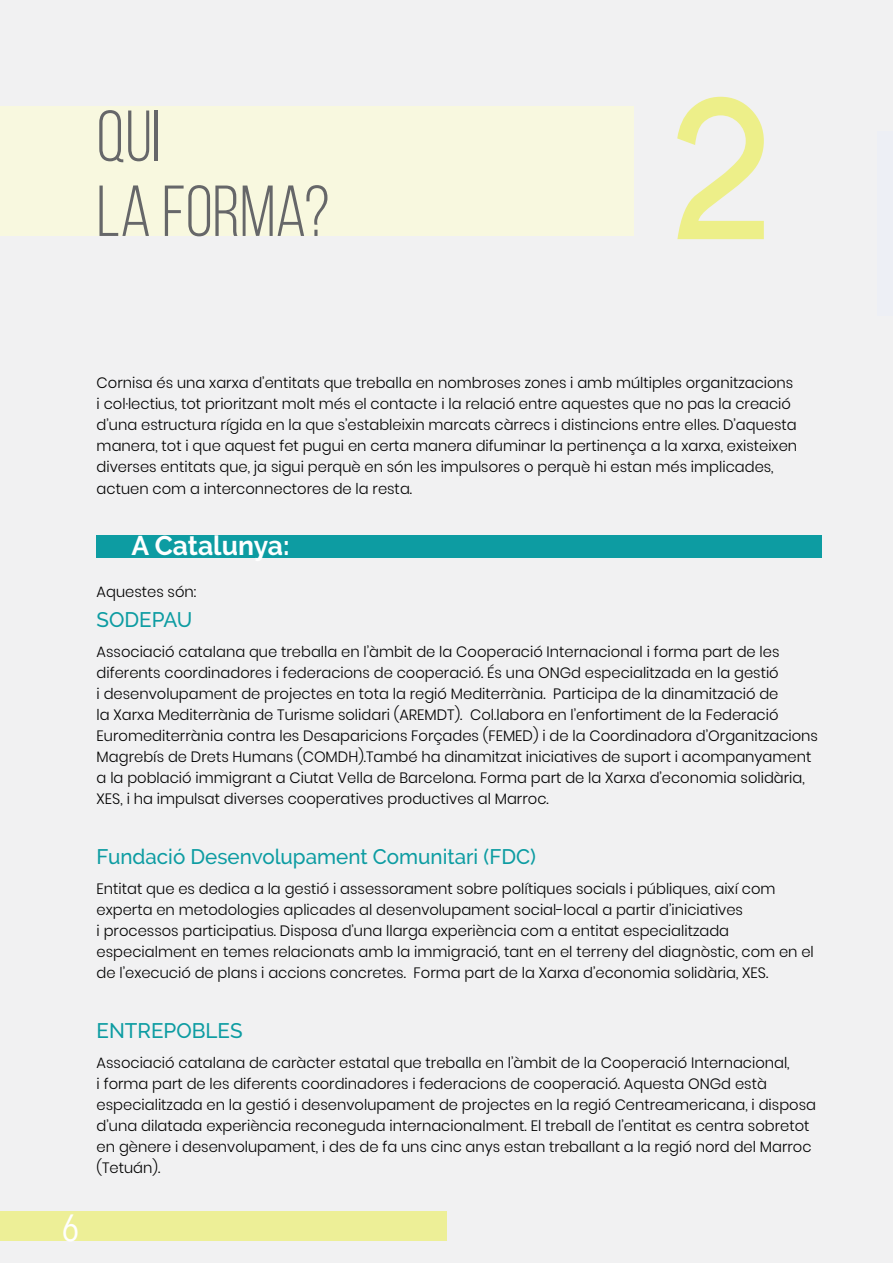
<style>
.page{position:relative;width:893px;height:1263px;background:#f1f1f2}
.page>*{position:absolute;margin:0;border:0;box-sizing:border-box;transform-origin:0 0}
.t1{font:700 180px "Caviar Dreams";color:#edef89}
.t2{font:72px/75px "Bebas Neue";color:#666769}
.t3{font:37.8px "Avenir Next Condensed";color:#fff}
.t4{font:700 27px "Raleway";color:#fff}
.t5{font:500 21px "Raleway";color:#0d9ca2}
.t6{font:300 15px/21px "Poppins";color:#000}
</style>
<div class="page">
<div style="left:0;top:1211px;width:446px;height:29px;background:#edef97"></div>
<div style="left:97px;top:535px;width:725px;height:23px;background:#0d9ca2"></div>
<div style="left:0;top:107px;width:634px;height:129px;background:#fafadc"></div>
<div style="left:877px;top:131px;width:16px;height:185px;background:#e8eefa"></div>
<h2 class="t2" style="left:97px;top:98px;width:235px">QUI<br>LA FORMA?</h2>
<h1 class="t1" style="left:664px;top:63px;width:114px">2</h1>
<h3 class="t3" style="left:62px;top:1195px;width:19px">6</h3>
<p class="t6" style="left:97px;top:373px;width:702px">Cornisa és una xarxa d’entitats que treballa en nombroses zones i amb múltiples organitzacions i col·lectius, tot prioritzant molt més el contacte i la relació entre aquestes que no pas la creació d’una estructura rígida en la que s’estableixin marcats càrrecs i distincions entre elles. D’aquesta manera, tot i que aquest fet pugui en certa manera difuminar la pertinença a la xarxa, existeixen diverses entitats que, ja sigui perquè en són les impulsores o perquè hi estan més implicades, actuen com a interconnectores de la resta.</p>
<h3 class="t4" style="left:131px;top:530px;width:160px">A Catalunya:</h3>
<p class="t6" style="left:97px;top:582px;width:101px">Aquestes són:</p>
<h3 class="t5" style="left:97px;top:608px;width:97px">SODEPAU</h3>
<p class="t6" style="left:97px;top:642px;width:723px">Associació catalana que treballa en l’àmbit de la Cooperació Internacional i forma part de les diferents coordinadores i federacions de cooperació. És una ONGd especialitzada en la gestió<br>i desenvolupament de projectes en tota la regió Mediterrània. Participa de la dinamització de<br>la Xarxa Mediterrània de Turisme solidari (AREMDT). Col.labora en l’enfortiment de la Federació Euromediterrània contra les Desaparicions Forçades (FEMED) i de la Coordinadora d’Organitzacions Magrebís de Drets Humans (COMDH).També ha dinamitzat iniciatives de suport i acompanyament a la població immigrant a Ciutat Vella de Barcelona. Forma part de la Xarxa d’economia solidària, XES, i ha impulsat diverses cooperatives productives al Marroc.</p>
<h3 class="t5" style="left:97px;top:845px;width:441px">Fundació Desenvolupament Comunitari (FDC)</h3>
<p class="t6" style="left:97px;top:879px;width:719px">Entitat que es dedica a la gestió i assessorament sobre polítiques socials i públiques, així com experta en metodologies aplicades al desenvolupament social-local a partir d’iniciatives<br>i processos participatius. Disposa d’una llarga experiència com a entitat especialitzada especialment en temes relacionats amb la immigració, tant en el terreny del diagnòstic, com en el de l’execució de plans i accions concretes. Forma part de la Xarxa d’economia solidària, XES.</p>
<h3 class="t5" style="left:97px;top:1019px;width:147px">ENTREPOBLES</h3>
<p class="t6" style="left:97px;top:1053px;width:721px">Associació catalana de caràcter estatal que treballa en l’àmbit de la Cooperació Internacional,<br>i forma part de les diferents coordinadores i federacions de cooperació. Aquesta ONGd està especialitzada en la gestió i desenvolupament de projectes en la regió Centreamericana, i disposa d’una dilatada experiència reconeguda internacionalment. El treball de l’entitat es centra sobretot en gènere i desenvolupament, i des de fa uns cinc anys estan treballant a la regió nord del Marroc (Tetuán).</p>
</div>
